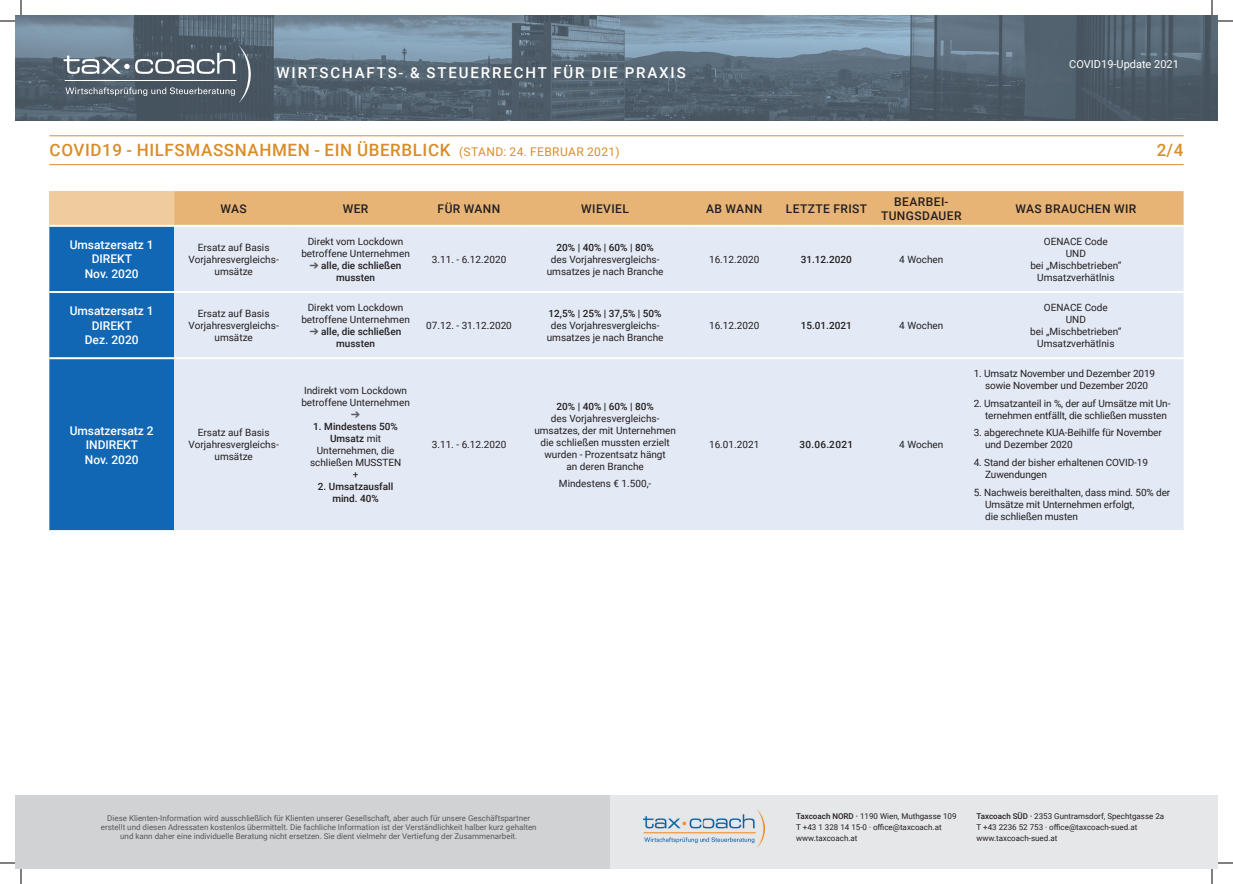
<style>
.page{position:relative;width:1233px;height:884px;background:#fff}
.page>*{position:absolute;margin:0;border:0;box-sizing:border-box;transform-origin:0 0}
.t1{font:500 17px "Roboto";letter-spacing:.035em;color:#d98d28}
.t2{font:500 15px "Roboto";letter-spacing:.125em;color:#fff}
.t3{font:500 12px/14.4px "Roboto";color:#fff;text-align:center}
.t4{font:500 12px/14.4px "Roboto";letter-spacing:.035em;color:#231f20;text-align:center}
.t5{font:11px "Roboto";color:#fff}
.t6{font:10px/12px "Roboto";color:#231f20;text-align:center}
.t7{font:500 10px/12px "Roboto";color:#231f20;text-align:center}
.t8{font:8px/9px "Roboto";color:#57585a;text-align:center}
.t9{font:8px/11px "Roboto";color:#231f20}
.s1{font-weight:400;font-size:12px}
.s2{color:#57585a}
.s3{font-weight:500}
</style>
<div class="page">
<hr style="left:49px;top:136px;width:1134px;height:1px;background:#d98d28">
<hr style="left:49px;top:164px;width:1134px;height:1px;background:#d98d28">
<img style="left:15px;top:15px;width:1202px;height:105px">
<svg style="left:64px;top:45px;width:187px;height:58px;background:#64717c"></svg>
<hr style="left:65px;top:80px;width:171px;height:1px;background:#fff">
<div style="left:15px;top:795px;width:1202px;height:74px;background:#d1d2d4"></div>
<div style="left:610px;top:795px;width:607px;height:74px;background:#e6e7e9"></div>
<img style="left:643px;top:810px;width:121px;height:37px">
<svg style="left:1218px;top:20px;width:15px;height:2px"></svg>
<svg style="left:1218px;top:862px;width:15px;height:2px"></svg>
<svg style="left:0;top:0;width:22px;height:22px"></svg>
<svg style="left:0;top:862px;width:22px;height:22px"></svg>
<svg style="left:1211px;top:0;width:1px;height:15px"></svg>
<svg style="left:1211px;top:869px;width:1px;height:15px"></svg>
<svg style="left:49px;top:191px;width:1134px;height:340px;background:#cfd7e2"></svg>
<h2 class="t2" style="left:276px;top:62px;width:411px">WIRTSCHAFTS- &amp; STEUERRECHT FÜR DIE PRAXIS</h2>
<h1 class="t1" style="left:50px;top:138px;width:571px">COVID19 - HILFSMASSNAHMEN - EIN ÜBERBLICK <span class="s1">(STAND: 24. FEBRUAR 2021)</span></h1>
<p class="t5" style="left:1069px;top:57px;width:111px">COVID19-Update 2021</p>
<h1 class="t1" style="left:1156px;top:138px;width:28px">2/4</h1>
<p class="t4" style="left:220px;top:201px;width:28px">WAS</p>
<p class="t4" style="left:343px;top:201px;width:27px">WER</p>
<p class="t4" style="left:438px;top:201px;width:64px">FÜR WANN</p>
<p class="t4" style="left:581px;top:201px;width:49px">WIEVIEL</p>
<p class="t4" style="left:706px;top:201px;width:57px">AB WANN</p>
<p class="t4" style="left:786px;top:201px;width:83px">LETZTE FRIST</p>
<p class="t4" style="left:881px;top:194px;width:82px">BEARBEI-<br>TUNGSDAUER</p>
<p class="t4" style="left:1015px;top:201px;width:122px">WAS BRAUCHEN WIR</p>
<p class="t3" style="left:70px;top:237px;width:86px">Umsatzersatz 1<br>DIREKT<br>Nov. 2020</p>
<p class="t6" style="left:189px;top:241px;width:92px">Ersatz auf Basis<br>Vorjahresvergleichs&shy;umsätze</p>
<p class="t6" style="left:301px;top:235px;width:110px">Direkt vom Lockdown betroffene Unternehmen</p>
<p class="t7" style="left:310px;top:259px;width:93px"><span class="s2">➔</span> alle, die schließen mussten</p>
<p class="t3" style="left:70px;top:303px;width:86px">Umsatzersatz 1<br>DIREKT<br>Dez. 2020</p>
<p class="t6" style="left:189px;top:307px;width:92px">Ersatz auf Basis<br>Vorjahresvergleichs&shy;umsätze</p>
<p class="t6" style="left:301px;top:301px;width:110px">Direkt vom Lockdown betroffene Unternehmen</p>
<p class="t7" style="left:310px;top:325px;width:93px"><span class="s2">➔</span> alle, die schließen mussten</p>
<p class="t3" style="left:70px;top:423px;width:86px">Umsatzersatz 2<br>INDIREKT<br>Nov. 2020</p>
<p class="t6" style="left:189px;top:426px;width:92px">Ersatz auf Basis<br>Vorjahresvergleichs&shy;umsätze</p>
<p class="t6" style="left:301px;top:384px;width:110px;text-align:left">Indirekt vom Lockdown betroffene Unternehmen</p>
<p class="t6" style="left:310px;top:420px;width:93px"><span class="s3">1. Mindestens 50%<br>Umsatz</span> mit<br>Unternehmen, die schließen MUSSTEN +</p>
<p class="t7" style="left:318px;top:480px;width:77px">2. Umsatzausfall mind. 40%</p>
<p class="t6" style="left:432px;top:253px;width:76px">3.11. - 6.12.2020</p>
<p class="t6" style="left:426px;top:319px;width:87px">07.12. - 31.12.2020</p>
<p class="t6" style="left:432px;top:438px;width:76px">3.11. - 6.12.2020</p>
<p class="t7" style="left:556px;top:241px;width:99px">20% | 40% | 60% | 80%</p>
<p class="t6" style="left:547px;top:253px;width:118px">des Vorjahresvergleichs&shy;umsatzes je nach Branche</p>
<p class="t6" style="left:709px;top:253px;width:52px">16.12.2020</p>
<p class="t7" style="left:801px;top:253px;width:53px">31.12.2020</p>
<p class="t6" style="left:899px;top:253px;width:46px">4 Wochen</p>
<p class="t7" style="left:548px;top:307px;width:115px">12,5% | 25% | 37,5% | 50%</p>
<p class="t6" style="left:547px;top:319px;width:118px">des Vorjahresvergleichs&shy;umsatzes je nach Branche</p>
<p class="t6" style="left:709px;top:319px;width:52px">16.12.2020</p>
<p class="t7" style="left:801px;top:319px;width:53px">15.01.2021</p>
<p class="t6" style="left:899px;top:319px;width:46px">4 Wochen</p>
<p class="t7" style="left:556px;top:400px;width:99px">20% | 40% | 60% | 80%</p>
<p class="t6" style="left:534px;top:412px;width:143px">des Vorjahresvergleichs&shy;umsatzes, der mit Unternehmen die schließen mussten erzielt wurden - Prozentsatz hängt<br>an deren Branche</p>
<p class="t6" style="left:559px;top:477px;width:94px">Mindestens € 1.500,-</p>
<p class="t6" style="left:709px;top:438px;width:52px">16.01.2021</p>
<p class="t7" style="left:799px;top:438px;width:55px">30.06.2021</p>
<p class="t6" style="left:899px;top:438px;width:46px">4 Wochen</p>
<p class="t6" style="left:1030px;top:235px;width:93px">OENACE Code<br>UND<br>bei „Mischbetrieben“<br>Umsatzverhätlnis</p>
<p class="t6" style="left:1030px;top:301px;width:93px">OENACE Code<br>UND<br>bei „Mischbetrieben“<br>Umsatzverhätlnis</p>
<p class="t6" style="left:973px;top:367px;width:183px">1. Umsatz November und Dezember 2019 sowie November und Dezember 2020</p>
<p class="t6" style="left:985px;top:397px;width:187px;text-align:left;text-indent:-11px">2. Umsatzanteil in %, der auf Umsätze mit Un&shy;ternehmen entfällt, die schließen mussten</p>
<p class="t6" style="left:985px;top:426px;width:178px;text-align:left;text-indent:-11px">3. abgerechnete KUA-Beihilfe für November und Dezember 2020</p>
<p class="t6" style="left:985px;top:456px;width:164px;text-align:left;text-indent:-11px">4. Stand der bisher erhaltenen COVID-19<br>Zuwendungen</p>
<p class="t6" style="left:985px;top:486px;width:187px;text-align:left;text-indent:-11px">5. Nachweis bereithalten, dass mind. 50% der<br>Umsätze mit Unternehmen erfolgt,<br>die schließen musten</p>
<p class="t8" style="left:101px;top:813px;width:437px">Diese Klienten-Information wird ausschließlich für Klienten unserer Gesellschaft, aber auch für unsere Geschäftspartner erstellt und diesen Adressaten kostenlos übermittelt. Die fachliche Information ist der Verständlichkeit halber kurz gehalten und kann daher eine individuelle Beratung nicht ersetzen. Sie dient vielmehr der Vertiefung der Zusammenarbeit.</p>
<p class="t9" style="left:796px;top:810px;width:162px"><span class="s3">Taxcoach NORD ·</span> 1190 Wien, Muthgasse 109<br>T +43 1 328 14 15-0 · office@taxcoach.at www.taxcoach.at</p>
<p class="t9" style="left:976px;top:810px;width:189px"><span class="s3">Taxcoach SÜD ·</span> 2353 Guntramsdorf, Spechtgasse 2a<br>T +43 2236 52 753 · office@taxcoach-sued.at www.taxcoach-sued.at</p>
</div>
